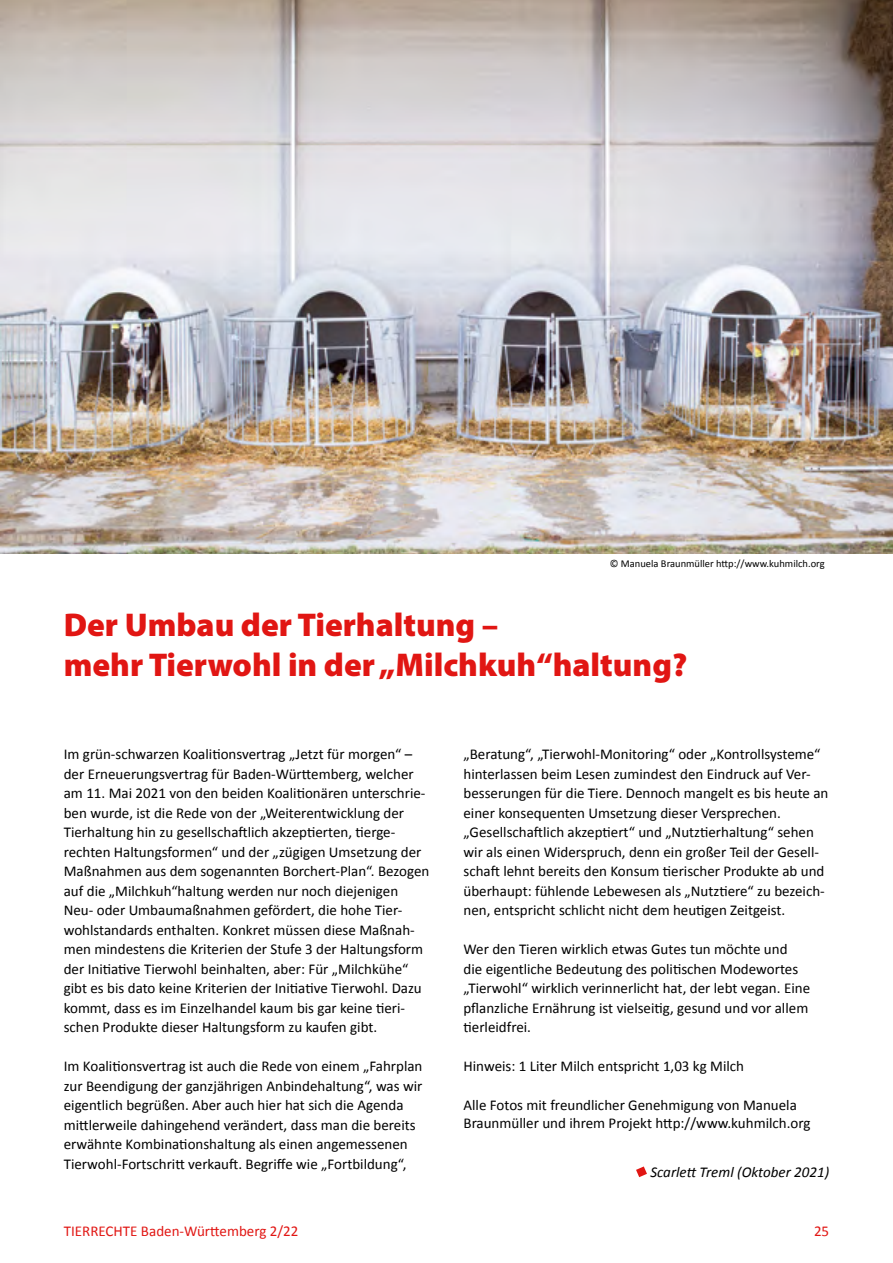
<style>
.page{position:relative;width:893px;height:1263px;background:#fff}
.page>*{position:absolute;margin:0;border:0;box-sizing:border-box;transform-origin:0 0}
.t1{font:900 33px/39.6px "Myriad Pro";color:#e11613}
.t2{font:15px/19.5px "Calibri";color:#000}
.t3{font:15px "Calibri";color:#e11613}
.t4{font:italic 15px "Calibri";color:#000}
.t5{font:10.5px "Calibri";color:#000}
</style>
<div class="page">
<svg style="left:636px;top:1166px;width:11px;height:11px"></svg>
<img style="left:0;top:0;width:893px;height:553px">
<p class="t5" style="left:610px;top:557px;width:216px">© Manuela Braunmüller http://www.kuhmilch.org</p>
<h1 class="t1" style="left:64px;top:604px;width:625px">Der Umbau der Tierhaltung –<br>mehr Tierwohl in der „Milchkuh“haltung?</h1>
<p class="t2" style="left:64px;top:744px;width:367px">Im grün-schwarzen Koalitionsvertrag „Jetzt für morgen“ – der Erneuerungsvertrag für Baden-Württemberg, welcher am 11. Mai 2021 von den beiden Koalitionären unterschrie&shy;ben wurde, ist die Rede von der „Weiterentwicklung der Tierhaltung hin zu gesellschaftlich akzeptierten, tierge&shy;rechten Haltungsformen“ und der „zügigen Umsetzung der Maßnahmen aus dem sogenannten Borchert-Plan“. Bezogen auf die „Milchkuh“haltung werden nur noch diejenigen Neu- oder Umbaumaßnahmen gefördert, die hohe Tier&shy;wohlstandards enthalten. Konkret müssen diese Maßnah&shy;men mindestens die Kriterien der Stufe 3 der Haltungsform der Initiative Tierwohl beinhalten, aber: Für „Milchkühe“ gibt es bis dato keine Kriterien der Initiative Tierwohl. Dazu kommt, dass es im Einzelhandel kaum bis gar keine tieri&shy;schen Produkte dieser Haltungsform zu kaufen gibt.</p>
<p class="t2" style="left:64px;top:1056px;width:360px">Im Koalitionsvertrag ist auch die Rede von einem „Fahrplan zur Beendigung der ganzjährigen Anbindehaltung“, was wir eigentlich begrüßen. Aber auch hier hat sich die Agenda mittlerweile dahingehend verändert, dass man die bereits erwähnte Kombinationshaltung als einen angemessenen Tierwohl-Fortschritt verkauft. Begriffe wie „Fortbildung“,</p>
<p class="t2" style="left:463px;top:744px;width:366px">„Beratung“, „Tierwohl-Monitoring“ oder „Kontrollsysteme“ hinterlassen beim Lesen zumindest den Eindruck auf Ver&shy;besserungen für die Tiere. Dennoch mangelt es bis heute an einer konsequenten Umsetzung dieser Versprechen. „Gesellschaftlich akzeptiert“ und „Nutztierhaltung“ sehen wir als einen Widerspruch, denn ein großer Teil der Gesell&shy;schaft lehnt bereits den Konsum tierischer Produkte ab und überhaupt: fühlende Lebewesen als „Nutztiere“ zu bezeich&shy;nen, entspricht schlicht nicht dem heutigen Zeitgeist.</p>
<p class="t2" style="left:463px;top:939px;width:348px">Wer den Tieren wirklich etwas Gutes tun möchte und<br>die eigentliche Bedeutung des politischen Modewortes „Tierwohl“ wirklich verinnerlicht hat, der lebt vegan. Eine pflanzliche Ernährung ist vielseitig, gesund und vor allem tierleidfrei.</p>
<p class="t2" style="left:463px;top:1056px;width:282px">Hinweis: 1 Liter Milch entspricht 1,03 kg Milch</p>
<p class="t2" style="left:463px;top:1096px;width:349px;line-height:18px">Alle Fotos mit freundlicher Genehmigung von Manuela<br>Braunmüller und ihrem Projekt http://www.kuhmilch.org</p>
<p class="t4" style="left:650px;top:1163px;width:180px">Scarlett Treml (Oktober 2021)</p>
<p class="t3" style="left:64px;top:1221px;width:236px">TIERRECHTE Baden-Württemberg 2/22</p>
<p class="t3" style="left:814px;top:1221px;width:17px">25</p>
</div>
